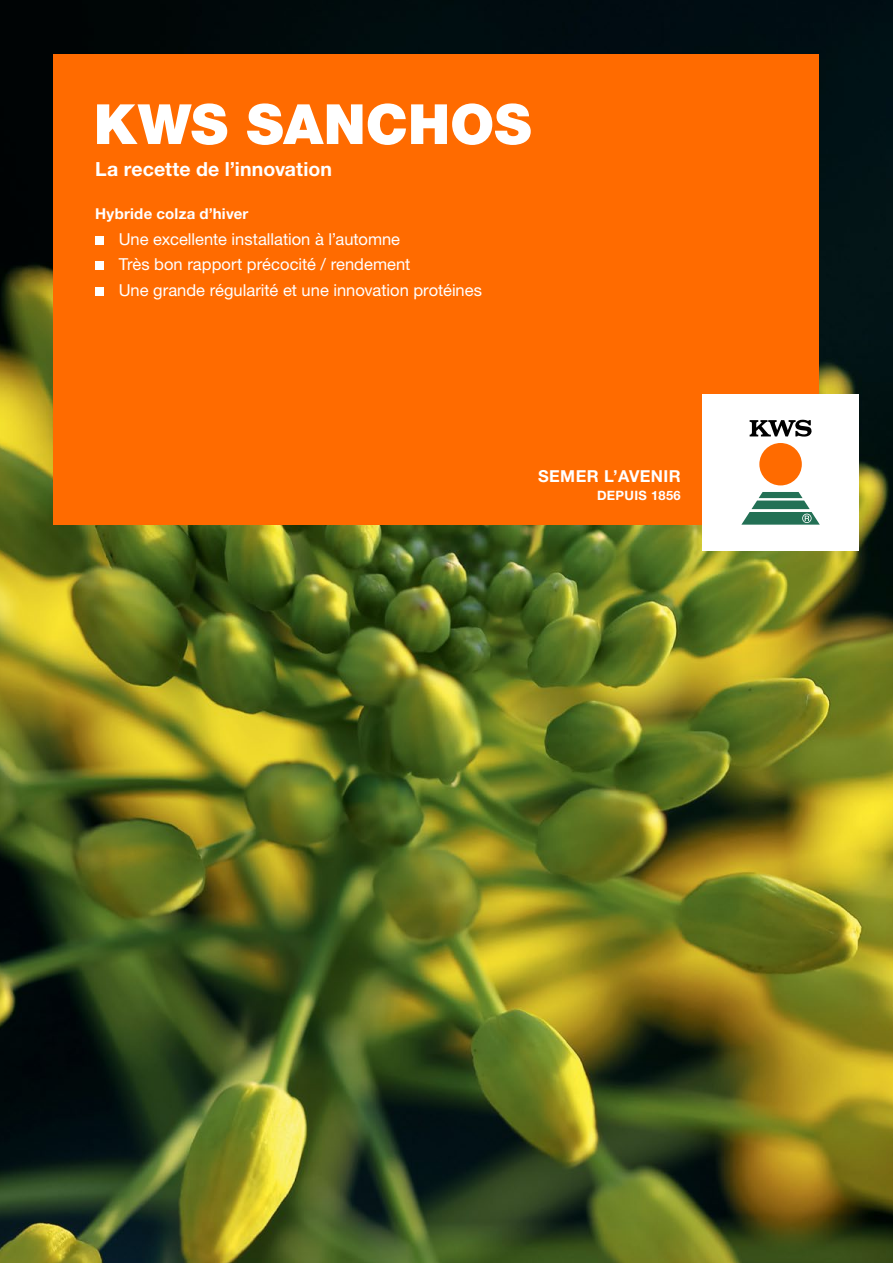
<style>
.page{position:relative;width:893px;height:1263px;background:#fff}
.page>*{position:absolute;margin:0;border:0;box-sizing:border-box;transform-origin:0 0}
.t1{font:900 55.5px "Helvetica Neue LT Std";color:#fff}
.t2{font:700 19.5px "Helvetica Neue LT Std";letter-spacing:.005em;color:#fff}
.t3{font:16.5px/25.5px "Helvetica Neue LT Std";color:#fff}
.t4{font:700 16.5px "Helvetica Neue LT Std";letter-spacing:.025em;color:#fff}
.t5{font:700 15px "Helvetica Neue LT Std";letter-spacing:.015em;color:#fff}
.t6{font:700 12.9px "Helvetica Neue LT Std";letter-spacing:.025em;color:#fff}
</style>
<div class="page">
<img style="left:0;top:0;width:893px;height:1263px">
<div style="left:54px;top:54px;width:765px;height:471px;background:#ff6b00"></div>
<div style="left:95px;top:236px;width:9px;height:9px;background:#fff"></div>
<div style="left:95px;top:262px;width:9px;height:8px;background:#fff"></div>
<div style="left:95px;top:287px;width:9px;height:9px;background:#fff"></div>
<div style="left:702px;top:394px;width:157px;height:156px;background:#fff"></div>
<svg style="left:741px;top:492px;width:79px;height:33px"></svg>
<div style="left:759px;top:443px;width:43px;height:42px;background:#ff6b00;border-radius:50%"></div>
<svg style="left:750px;top:420px;width:62px;height:17px"></svg>
<h1 class="t1" style="left:94px;top:91px;width:439px">KWS SANCHOS</h1>
<p class="t2" style="left:95px;top:157px;width:238px">La recette de l’innovation</p>
<p class="t5" style="left:95px;top:205px;width:155px">Hybride colza d’hiver</p>
<p class="t3" style="left:119px;top:226px;width:365px">Une excellente installation à l’automne<br>Très bon rapport précocité / rendement<br>Une grande régularité et une innovation protéines</p>
<p class="t4" style="left:538px;top:466px;width:144px">SEMER L’AVENIR</p>
<p class="t6" style="left:597px;top:488px;width:85px">DEPUIS 1856</p>
</div>
